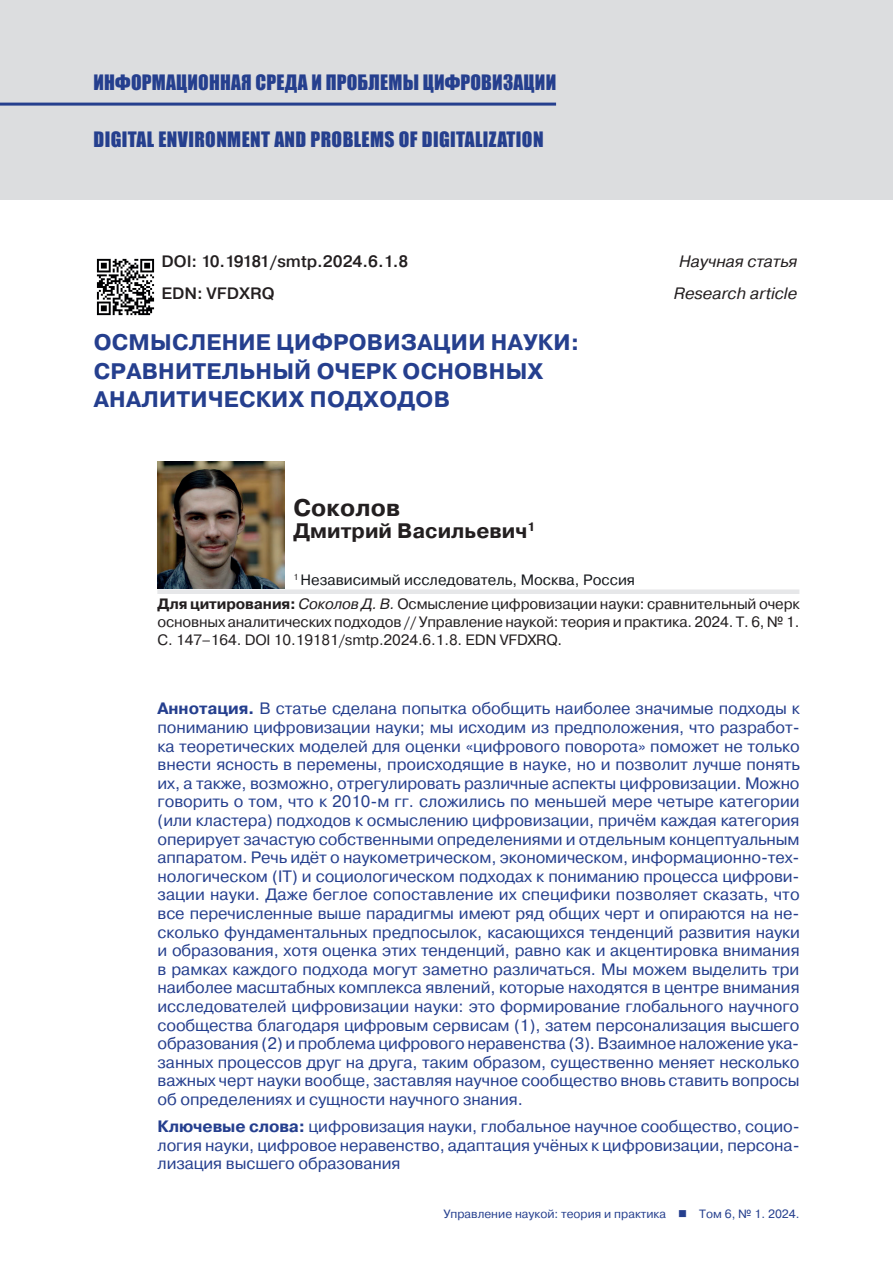
<style>
.page{position:relative;width:893px;height:1263px;background:#fff}
.page>*{position:absolute;margin:0;border:0;box-sizing:border-box;transform-origin:0 0}
.t1{font:700 24px "Pragmatica";letter-spacing:.01em;color:#231f20}
.t2{font:700 22.5px/28.5px "Pragmatica";letter-spacing:.01em;color:#253f8e}
.t3{font:700 21px "Pragmatica";color:#231f20}
.t4{font:19.5px "Impact";letter-spacing:.01em;color:#253f8e}
.t5{font:16.5px/18.6px "Pragmatica";letter-spacing:-.005em;color:#253f8e;text-align:justify}
.t6{font:500 16.5px "Pragmatica";color:#231f20}
.t7{font:italic 16.5px "Pragmatica";color:#231f20}
.t8{font:15px/18px "Pragmatica";letter-spacing:-.005em;color:#231f20;text-align:justify}
.t9{font:15px "Pragmatica";color:#15181c}
.t10{font:12px "Pragmatica";color:#253f8e}
.s1{font-weight:700}
.s2{font-style:italic}
</style>
<div class="page">
<div style="left:0;top:0;width:893px;height:200px;background:#dcdddf"></div>
<div style="left:157px;top:589px;width:642px;height:5px;background:#e6e7e9"></div>
<img style="left:157px;top:461px;width:128px;height:128px">
<hr style="left:0;top:103px;width:556px;height:3px;background:#253f8e">
<img style="left:96px;top:258px;width:59px;height:58px">
<p class="t4" style="left:94px;top:67px;width:464px">ИНФОРМАЦИОННАЯ СРЕДА И ПРОБЛЕМЫ ЦИФРОВИЗАЦИИ</p>
<p class="t4" style="left:94px;top:124px;width:451px">DIGITAL ENVIRONMENT AND PROBLEMS OF DIGITALIZATION</p>
<p class="t6" style="left:162px;top:250px;width:248px">DOI: 10.19181/smtp.2024.6.1.8</p>
<p class="t7" style="left:679px;top:251px;width:120px">Научная статья</p>
<p class="t6" style="left:162px;top:283px;width:114px">EDN: VFDXRQ</p>
<p class="t7" style="left:674px;top:283px;width:125px">Research article</p>
<h2 class="t2" style="left:94px;top:328px;width:487px">ОСМЫСЛЕНИЕ ЦИФРОВИЗАЦИИ НАУКИ:<br>СРАВНИТЕЛЬНЫЙ ОЧЕРК ОСНОВНЫХ<br>АНАЛИТИЧЕСКИХ ПОДХОДОВ</h2>
<h1 class="t1" style="left:293px;top:492px;width:108px">Соколов</h1>
<p class="t3" style="left:293px;top:518px;width:243px">Дмитрий Васильевич<sup>1</sup></p>
<p class="t9" style="left:293px;top:570px;width:343px"><sup>1</sup> Независимый исследователь, Москва, Россия</p>
<p class="t8" style="left:158px;top:595px;width:644px"><span class="s1">Для цитирования:</span> <span class="s2">Соколов Д. В.</span> Осмысление цифровизации науки: сравнительный очерк основных аналитических подходов // Управление наукой: теория и практика. 2024. Т. 6, № 1.<br>С. 147–164. DOI 10.19181/smtp.2024.6.1.8. EDN VFDXRQ.</p>
<p class="t5" style="left:158px;top:700px;width:644px"><span class="s1">Аннотация.</span> В статье сделана попытка обобщить наиболее значимые подходы к пониманию цифровизации науки; мы исходим из предположения, что разработ&shy;ка теоретических моделей для оценки «цифрового поворота» поможет не только внести ясность в перемены, происходящие в науке, но и позволит лучше понять их, а также, возможно, отрегулировать различные аспекты цифровизации. Можно говорить о том, что к 2010-м гг. сложились по меньшей мере четыре категории (или кластера) подходов к осмыслению цифровизации, причём каждая категория оперирует зачастую собственными определениями и отдельным концептуальным аппаратом. Речь идёт о наукометрическом, экономическом, информационно-тех&shy;нологическом (IT) и социологическом подходах к пониманию процесса цифрови&shy;зации науки. Даже беглое сопоставление их специфики позволяет сказать, что все перечисленные выше парадигмы имеют ряд общих черт и опираются на не&shy;сколько фундаментальных предпосылок, касающихся тенденций развития науки и образования, хотя оценка этих тенденций, равно как и акцентировка внимания в рамках каждого подхода могут заметно различаться. Мы можем выделить три наиболее масштабных комплекса явлений, которые находятся в центре внимания исследователей цифровизации науки: это формирование глобального научного сообщества благодаря цифровым сервисам (1), затем персонализация высшего образования (2) и проблема цифрового неравенства (3). Взаимное наложение ука&shy;занных процессов друг на друга, таким образом, существенно меняет несколько важных черт науки вообще, заставляя научное сообщество вновь ставить вопросы об определениях и сущности научного знания.</p>
<p class="t5" style="left:158px;top:1117px;width:644px"><span class="s1">Ключевые слова:</span> цифровизация науки, глобальное научное сообщество, социо&shy;логия науки, цифровое неравенство, адаптация учёных к цифровизации, персона&shy;лизация высшего образования</p>
<p class="t10" style="left:443px;top:1206px;width:358px">Управление наукой: теория и практика ■ Том 6, № 1. 2024.</p>
</div>
